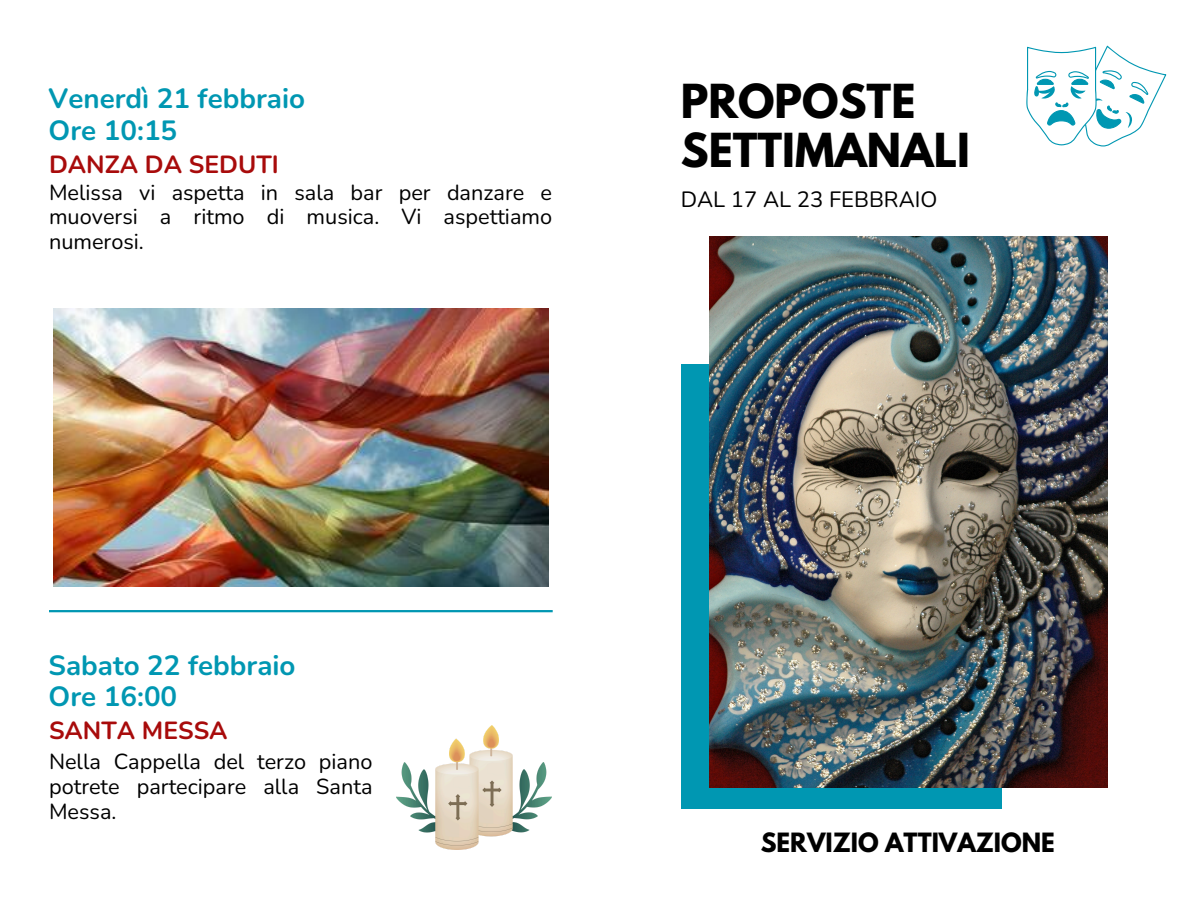
<style>
.page{position:relative;width:1188px;height:918px;background:#fff}
.page>*{position:absolute;margin:0;border:0;box-sizing:border-box;transform-origin:0 0}
.t1{font:700 41.55px/48.3px "League Spartan";color:#000}
.t2{font:700 27.75px/31.5px "Nunito";color:#0097b2}
.t3{font:700 24.75px "Nunito";color:#a80b0b}
.t4{font:700 23.55px "League Spartan";color:#000}
.t5{font:22.05px "Nunito";color:#000}
.t6{font:21.75px/24.8px "Nunito";color:#000;text-align:justify}
</style>
<div class="page">
<div style="left:681px;top:364px;width:320px;height:444px;background:#0097b2"></div>
<img style="left:709px;top:236px;width:399px;height:552px">
<hr style="left:49px;top:610px;width:504px;height:2px;background:#0097b2">
<img style="left:396px;top:725px;width:156px;height:124px">
<svg style="left:1026px;top:46px;width:140px;height:101px"></svg>
<img style="left:53px;top:309px;width:495px;height:278px">
<p class="t2" style="left:49px;top:83px;width:258px">Venerdì 21 febbraio<br>Ore 10:15</p>
<p class="t3" style="left:49px;top:148px;width:231px">DANZA DA SEDUTI</p>
<p class="t6" style="left:49px;top:180px;width:505px">Melissa vi aspetta in sala bar per danzare e muoversi a ritmo di musica. Vi aspettiamo numerosi.</p>
<h3 class="t1" style="left:681px;top:83px;width:291px">PROPOSTE<br>SETTIMANALI</h3>
<p class="t5" style="left:681px;top:185px;width:258px">DAL 17 AL 23 FEBBRAIO</p>
<h2 class="t2" style="left:49px;top:650px;width:248px">Sabato 22 febbraio<br>Ore 16:00</h2>
<h3 class="t3" style="left:49px;top:714px;width:180px">SANTA MESSA</h3>
<p class="t6" style="left:49px;top:750px;width:325px">Nella Cappella del terzo piano potrete partecipare alla Santa Messa.</p>
<h2 class="t4" style="left:761px;top:830px;width:296px">SERVIZIO ATTIVAZIONE</h2>
</div>
